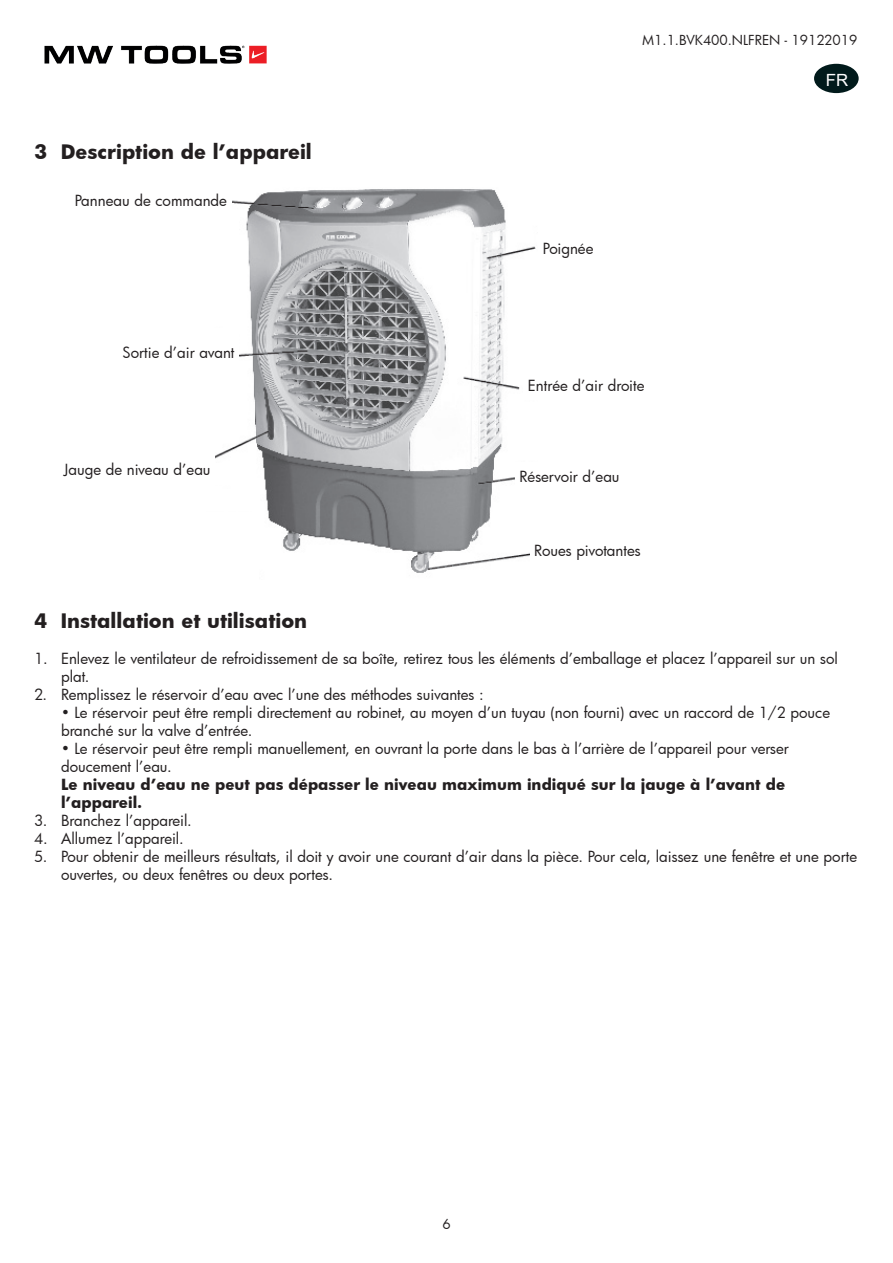
<style>
.page{position:relative;width:893px;height:1263px;background:#fff}
.page>*{position:absolute;margin:0;border:0;box-sizing:border-box;transform-origin:0 0}
.t1{font:700 19.5px "Futura";color:#231f20}
.t2{font:16.8px "Arial";color:#fff}
.t3{font:15px/18px "Futura";color:#231f20}
.t4{font:700 15px/18px "Futura";color:#231f20}
.t5{font:13.5px "Futura";color:#231f20}
</style>
<div class="page">
<div style="left:814px;top:64px;width:45px;height:29px;background:#011a1b;border-radius:50%"></div>
<img style="left:44px;top:45px;width:223px;height:19px">
<img style="left:215px;top:189px;width:321px;height:384px">
<div style="left:206px;top:489px;width:54px;height:22px;background:#fff"></div>
<div style="left:205px;top:558px;width:54px;height:22px;background:#fff"></div>
<div style="left:205px;top:463px;width:24px;height:22px;background:#fff"></div>
<div style="left:74px;top:186px;width:157px;height:29px;background:#fff"></div>
<div style="left:81px;top:328px;width:158px;height:49px;background:#fff"></div>
<div style="left:515px;top:462px;width:157px;height:29px;background:#fff"></div>
<div style="left:524px;top:371px;width:157px;height:29px;background:#fff"></div>
<div style="left:530px;top:535px;width:157px;height:30px;background:#fff"></div>
<p class="t5" style="left:642px;top:31px;width:217px">M1.1.BVK400.NLFREN - 19122019</p>
<h1 class="t1" style="left:34px;top:138px;width:279px">3 Description de l’appareil</h1>
<p class="t3" style="left:75px;top:192px;width:154px">Panneau de commande</p>
<p class="t3" style="left:123px;top:343px;width:113px">Sortie d’air avant</p>
<p class="t3" style="left:543px;top:239px;width:52px">Poignée</p>
<p class="t3" style="left:528px;top:376px;width:118px">Entrée d’air droite</p>
<p class="t3" style="left:64px;top:460px;width:148px">Jauge de niveau d’eau</p>
<p class="t3" style="left:519px;top:467px;width:102px">Réservoir d’eau</p>
<p class="t3" style="left:534px;top:541px;width:108px">Roues pivotantes</p>
<p class="t2" style="left:826px;top:68px;width:24px">FR</p>
<h1 class="t1" style="left:34px;top:607px;width:275px">4 Installation et utilisation</h1>
<p class="t3" style="left:61px;top:649px;width:778px;text-indent:-27px">1. Enlevez le ventilateur de refroidissement de sa boîte, retirez tous les éléments d’emballage et placez l’appareil sur un sol plat.</p>
<p class="t3" style="left:34px;top:685px;width:451px">2. Remplissez le réservoir d’eau avec l’une des méthodes suivantes :</p>
<p class="t3" style="left:61px;top:703px;width:771px">• Le réservoir peut être rempli directement au robinet, au moyen d’un tuyau (non fourni) avec un raccord de 1/2 pouce branché sur la valve d’entrée.</p>
<p class="t3" style="left:61px;top:739px;width:729px">• Le réservoir peut être rempli manuellement, en ouvrant la porte dans le bas à l’arrière de l’appareil pour verser doucement l’eau.</p>
<p class="t4" style="left:61px;top:775px;width:726px">Le niveau d’eau ne peut pas dépasser le niveau maximum indiqué sur la jauge à l’avant de l’appareil.</p>
<p class="t3" style="left:34px;top:811px;width:159px">3. Branchez l’appareil.</p>
<p class="t3" style="left:34px;top:829px;width:151px">4. Allumez l’appareil.</p>
<p class="t3" style="left:61px;top:847px;width:798px;text-indent:-27px">5. Pour obtenir de meilleurs résultats, il doit y avoir une courant d’air dans la pièce. Pour cela, laissez une fenêtre et une porte ouvertes, ou deux fenêtres ou deux portes.</p>
<p class="t5" style="left:442px;top:1215px;width:10px">6</p>
</div>
